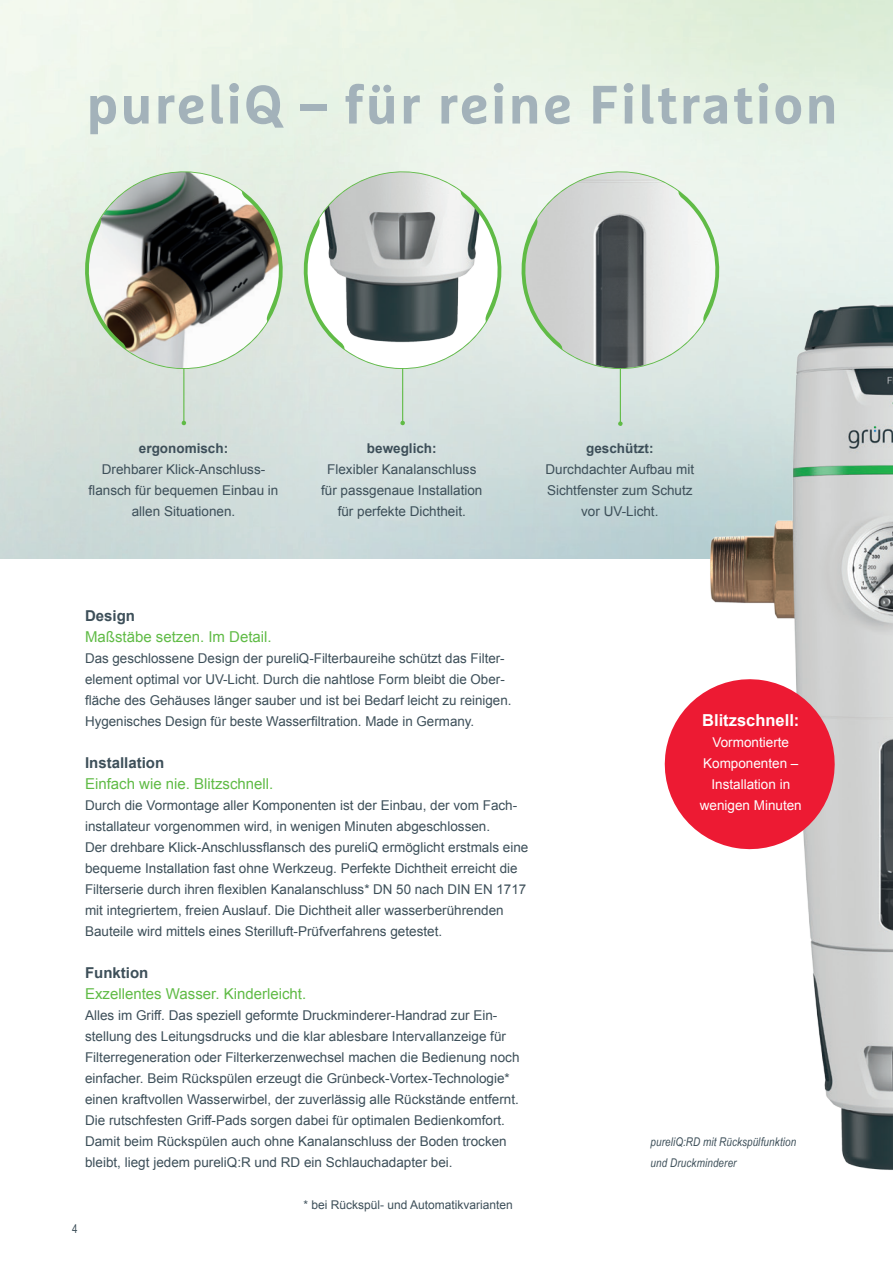
<style>
.page{position:relative;width:893px;height:1263px;background:#fff}
.page>*{position:absolute;margin:0;border:0;box-sizing:border-box;transform-origin:0 0}
.t1{font:700 54px "Marselis Pro";letter-spacing:.04em;color:#a3b2ba}
.t2{font:700 16.5px "Arial";color:#fff}
.t3{font:15px "Arial";color:#60bb46}
.t4{font:700 15px "Arial";color:#3d4f59}
.t5{font:13.5px/21px "Arial";color:#3d4f59}
.t6{font:13.5px/21px "Arial";color:#fff;text-align:center}
.t7{font:700 13.5px "Arial";color:#3d4f59}
.t8{font:italic 12px/21px "Arial Narrow";letter-spacing:.01em;color:#3d4f59}
.t9{font:12px "Arial";color:#3d4f59}
.t10{font:12px "Arial Narrow";color:#3d4f59}
</style>
<div class="page">
<img style="left:631px;top:265px;width:262px;height:905px">
<hr style="left:183px;top:320px;width:1px;height:103px;background:#60bb46">
<svg style="left:181px;top:420px;width:5px;height:5px"></svg>
<svg style="left:84px;top:169px;width:199px;height:203px"></svg>
<hr style="left:402px;top:320px;width:1px;height:103px;background:#60bb46">
<svg style="left:400px;top:420px;width:5px;height:5px"></svg>
<svg style="left:303px;top:169px;width:199px;height:203px"></svg>
<hr style="left:620px;top:321px;width:1px;height:103px;background:#60bb46">
<svg style="left:618px;top:421px;width:5px;height:5px"></svg>
<svg style="left:521px;top:169px;width:199px;height:203px"></svg>
<svg style="left:658px;top:673px;width:183px;height:182px"></svg>
<h1 class="t1" style="left:86px;top:71px;width:753px">pureliQ – für reine Filtration</h1>
<p class="t7" style="left:139px;top:439px;width:91px">ergonomisch:</p>
<p class="t5" style="left:89px;top:459px;width:191px;text-align:center">Drehbarer Klick-Anschluss&shy;flansch für bequemen Einbau in allen Situationen.</p>
<p class="t7" style="left:367px;top:439px;width:71px">beweglich:</p>
<p class="t5" style="left:321px;top:459px;width:163px;text-align:center">Flexibler Kanalanschluss für passgenaue Installation für perfekte Dichtheit.</p>
<p class="t7" style="left:586px;top:439px;width:69px">geschützt:</p>
<p class="t5" style="left:546px;top:459px;width:150px;text-align:center">Durchdachter Aufbau mit<br>Sichtfenster zum Schutz vor UV-Licht.</p>
<p class="t4" style="left:85px;top:606px;width:52px">Design</p>
<p class="t3" style="left:85px;top:627px;width:188px">Maßstäbe setzen. Im Detail.</p>
<p class="t5" style="left:85px;top:648px;width:428px">Das geschlossene Design der pureliQ-Filterbaureihe schützt das Filter&shy;element optimal vor UV-Licht. Durch die nahtlose Form bleibt die Ober&shy;fläche des Gehäuses länger sauber und ist bei Bedarf leicht zu reinigen.<br>Hygenisches Design für beste Wasserfiltration. Made in Germany.</p>
<p class="t4" style="left:85px;top:753px;width:81px">Installation</p>
<p class="t3" style="left:85px;top:774px;width:190px">Einfach wie nie. Blitzschnell.</p>
<p class="t5" style="left:85px;top:795px;width:445px">Durch die Vormontage aller Komponenten ist der Einbau, der vom Fach&shy;installateur vorgenommen wird, in wenigen Minuten abgeschlossen.<br>Der drehbare Klick-Anschlussflansch des pureliQ ermöglicht erstmals eine bequeme Installation fast ohne Werkzeug. Perfekte Dichtheit erreicht die Filterserie durch ihren flexiblen Kanalanschluss* DN 50 nach DIN EN 1717 mit integriertem, freien Auslauf. Die Dichtheit aller wasserberührenden Bauteile wird mittels eines Sterilluft-Prüfverfahrens getestet.</p>
<p class="t4" style="left:85px;top:963px;width:65px">Funktion</p>
<p class="t3" style="left:85px;top:984px;width:223px">Exzellentes Wasser. Kinderleicht.</p>
<p class="t5" style="left:85px;top:1005px;width:436px">Alles im Griff. Das speziell geformte Druckminderer-Handrad zur Ein&shy;stellung des Leitungsdrucks und die klar ablesbare Intervallanzeige für Filterregeneration oder Filterkerzenwechsel machen die Bedienung noch einfacher. Beim Rückspülen erzeugt die Grünbeck-Vortex-Technologie* einen kraftvollen Wasserwirbel, der zuverlässig alle Rückstände entfernt.<br>Die rutschfesten Griff-Pads sorgen dabei für optimalen Bedienkomfort.<br>Damit beim Rückspülen auch ohne Kanalanschluss der Boden trocken bleibt, liegt jedem pureliQ:R und RD ein Schlauchadapter bei.</p>
<p class="t10" style="left:72px;top:1220px;width:7px">4</p>
<p class="t9" style="left:303px;top:1197px;width:211px">* bei Rückspül- und Automatikvarianten</p>
<p class="t2" style="left:702px;top:709px;width:99px">Blitzschnell:</p>
<p class="t6" style="left:700px;top:732px;width:104px">Vormontierte<br>Komponenten –<br>Installation in wenigen Minuten</p>
<p class="t8" style="left:651px;top:1131px;width:147px">pureliQ:RD mit Rückspülfunktion und Druckminderer</p>
</div>
